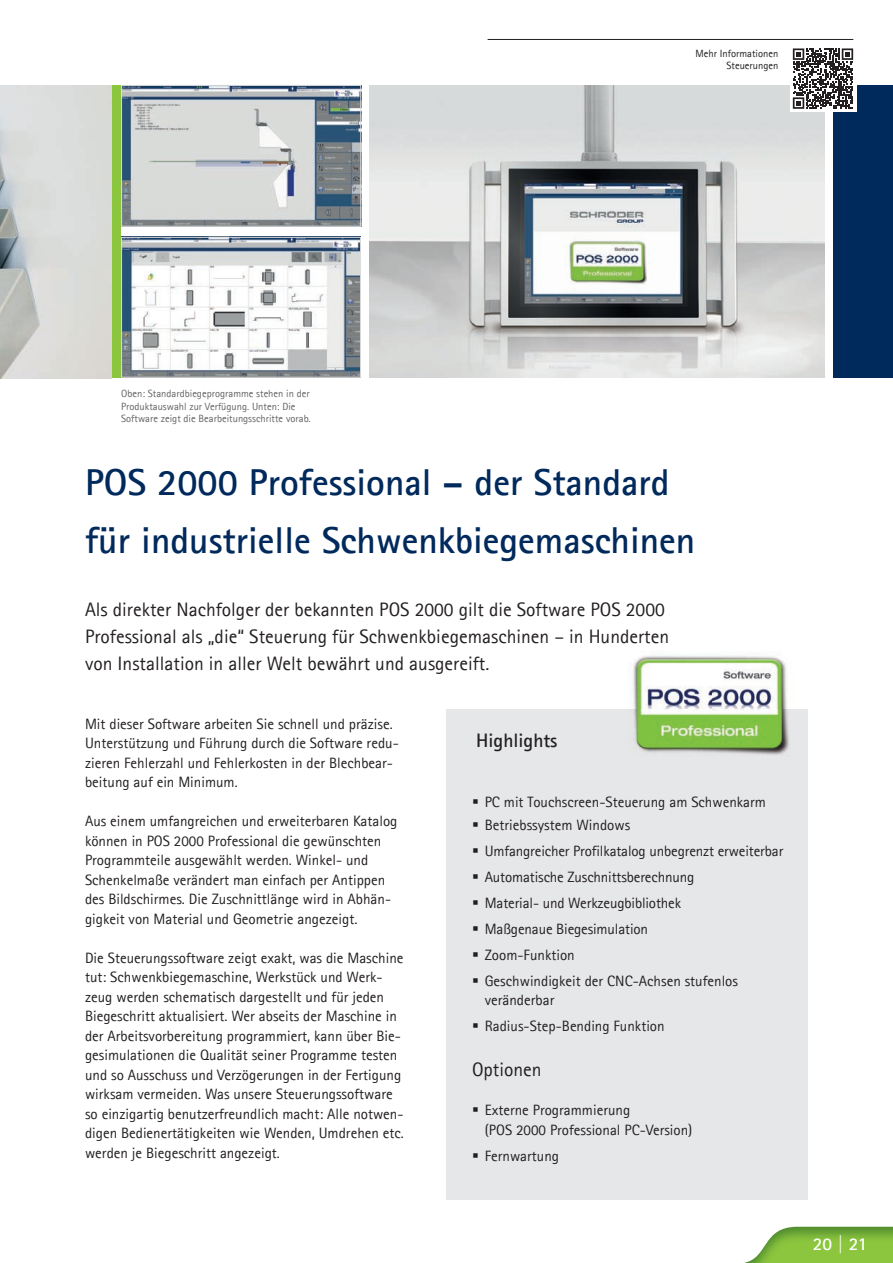
<style>
.page{position:relative;width:893px;height:1263px;background:#fff}
.page>*{position:absolute;margin:0;border:0;box-sizing:border-box;transform-origin:0 0}
.t1{font:700 37.5px/58.5px "Agfa Rotis Sans Serif";color:#00295c}
.t2{font:19.5px/27px "Agfa Rotis Sans Serif";color:#231f20}
.t3{font:700 19.5px "Agfa Rotis Sans Serif";color:#231f20}
.t4{font:700 18px "Agfa Rotis Sans Serif";color:#fff}
.t5{font:15px/19.5px "Agfa Rotis Sans Serif";color:#231f20}
.t6{font:10.5px/12.6px "Agfa Rotis Sans Serif";color:#636366}
.t7{font:10.5px/12.6px "Agfa Rotis Sans Serif";color:#231f20;text-align:right}
</style>
<div class="page">
<div style="left:446px;top:709px;width:362px;height:491px;background:#e6e7e9"></div>
<img style="left:744px;top:1227px;width:149px;height:36px">
<div style="left:833px;top:85px;width:60px;height:293px;background:#00295c"></div>
<div style="left:113px;top:85px;width:8px;height:293px;background:#8bc63e"></div>
<img style="left:123px;top:87px;width:236px;height:138px">
<div style="left:121px;top:85px;width:240px;height:142px;border:1px solid #dcdddf"></div>
<img style="left:123px;top:239px;width:236px;height:137px">
<div style="left:121px;top:237px;width:240px;height:141px;border:1px solid #dcdddf"></div>
<img style="left:632px;top:655px;width:158px;height:101px">
<img style="left:369px;top:85px;width:455px;height:293px">
<div style="left:790px;top:45px;width:66px;height:67px;background:#fff"></div>
<svg style="left:793px;top:48px;width:60px;height:61px"></svg>
<hr style="left:488px;top:39px;width:365px;height:1px;background:#231f20">
<img style="left:0;top:85px;width:112px;height:293px">
<p class="t7" style="left:696px;top:47px;width:84px">Mehr Informationen<br>Steuerungen</p>
<p class="t6" style="left:121px;top:387px;width:191px">Oben: Standardbiegeprogramme stehen in der<br>Produktauswahl zur Verfügung. Unten: Die<br>Software zeigt die Bearbeitungsschritte vorab.</p>
<h1 class="t1" style="left:85px;top:452px;width:612px">POS 2000 Professional – der Standard für industrielle Schwenkbiegemaschinen</h1>
<h2 class="t2" style="left:85px;top:596px;width:586px">Als direkter Nachfolger der bekannten POS 2000 gilt die Software POS 2000<br>Professional als „die“ Steuerung für Schwenkbiegemaschinen – in Hunderten von Installation in aller Welt bewährt und ausgereift.</h2>
<p class="t5" style="left:85px;top:714px;width:315px">Mit dieser Software arbeiten Sie schnell und präzise.<br>Unterstützung und Führung durch die Software redu&shy;zieren Fehlerzahl und Fehlerkosten in der Blechbear&shy;beitung auf ein Minimum.</p>
<p class="t5" style="left:85px;top:811px;width:314px">Aus einem umfangreichen und erweiterbaren Katalog können in POS 2000 Professional die gewünschten Programmteile ausgewählt werden. Winkel- und Schenkelmaße verändert man einfach per Antippen des Bildschirmes. Die Zuschnittlänge wird in Abhän&shy;gigkeit von Material und Geometrie angezeigt.</p>
<p class="t5" style="left:85px;top:948px;width:320px">Die Steuerungssoftware zeigt exakt, was die Maschine tut: Schwenkbiegemaschine, Werkstück und Werk&shy;zeug werden schematisch dargestellt und für jeden Biegeschritt aktualisiert. Wer abseits der Maschine in der Arbeitsvorbereitung programmiert, kann über Bie&shy;gesimulationen die Qualität seiner Programme testen und so Ausschuss und Verzögerungen in der Fertigung wirksam vermeiden. Was unsere Steuerungssoftware so einzigartig benutzerfreundlich macht: Alle notwen&shy;digen Bedienertätigkeiten wie Wenden, Umdrehen etc. werden je Biegeschritt angezeigt.</p>
<h2 class="t3" style="left:476px;top:728px;width:83px">Highlights</h2>
<p class="t5" style="left:485px;top:790px;width:283px;line-height:23.7px">PC mit Touchscreen-Steuerung am Schwenkarm<br>Betriebssystem Windows</p>
<p class="t5" style="left:485px;top:838px;width:300px;line-height:26px">Umfangreicher Profilkatalog unbegrenzt erweiterbar Automatische Zuschnittsberechnung<br>Material- und Werkzeugbibliothek<br>Maßgenaue Biegesimulation<br>Zoom-Funktion<br>Geschwindigkeit der CNC-Achsen stufenlos</p>
<p class="t5" style="left:485px;top:987px;width:181px;line-height:26px">veränderbar<br>Radius-Step-Bending Funktion</p>
<h2 class="t2" style="left:472px;top:1056px;width:71px">Optionen</h2>
<p class="t5" style="left:485px;top:1100px;width:209px">Externe Programmierung<br>(POS 2000 Professional PC-Version)</p>
<p class="t5" style="left:485px;top:1146px;width:76px">Fernwartung</p>
<p class="t4" style="left:813px;top:1232px;width:56px">20 | 21</p>
</div>
